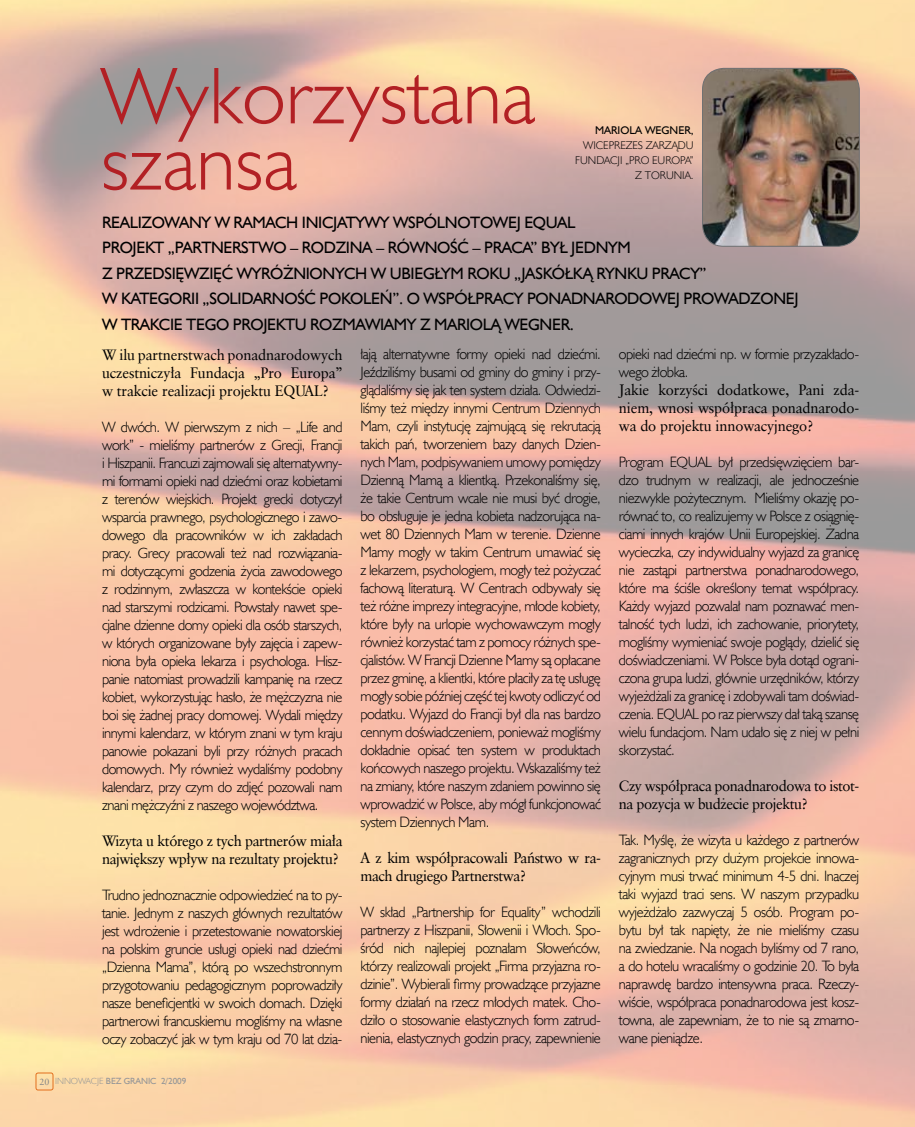
<style>
.page{position:relative;width:915px;height:1127px;background:#fff}
.page>*{position:absolute;margin:0;border:0;box-sizing:border-box;transform-origin:0 0}
.t1{font:81px/66.2px "Humanst 521 Lt EU";color:#b22024}
.t2{font:16.5px "Humanst 521 EU";letter-spacing:-.02em;color:#000}
.t3{font:15px/18px "Humanst 521 Lt EU";letter-spacing:-.03em;color:#000;text-align:justify}
.t4{font:15px/18px "Class Garmnd EU";letter-spacing:-.03em;color:#000}
.t5{font:11.25px/15px "Humanst 521 Lt EU";color:#000;text-align:right}
.t6{font:11.25px "Humanst 521 EU";color:#000}
.t7{font:9px "Humanst 521 EU";color:#939598}
.s1{font-family:"Class Garmnd EU";color:#808285}
.s2{font-family:"Humanst 521 Lt EU"}
</style>
<div class="page">
<img style="left:0;top:0;width:914px;height:1127px">
<img style="left:702px;top:68px;width:157px;height:178px">
<div style="left:702px;top:68px;width:157px;height:179px;border:1px solid #6d6f71;border-radius:21px"></div>
<div style="left:36px;top:1073px;width:17px;height:17px;border:1px solid #e36f1e;border-radius:2px"></div>
<h1 class="t1" style="left:101px;top:61px;width:435px">Wykorzystana szansa</h1>
<p class="t2" style="left:102px;top:212px;width:89px">REAL IZOWANY</p>
<p class="t2" style="left:214px;top:212px;width:40px">W RAMACH</p>
<p class="t2" style="left:302px;top:212px;width:30px">INICJATY</p>
<p class="t2" style="left:365px;top:212px;width:63px">WY WSPÓLNOTO</p>
<p class="t2" style="left:493px;top:212px;width:84px">WEJ EQUAL</p>
<p class="t2" style="left:102px;top:237px;width:212px">PROJ EKT „PARTN ERSTWO – ROD</p>
<p class="t2" style="left:335px;top:237px;width:101px">ZINA – RÓWNOŚĆ</p>
<p class="t2" style="left:472px;top:237px;width:79px">– PRACA” BYŁ</p>
<p class="t2" style="left:571px;top:237px;width:25px">JEDNYM</p>
<p class="t2" style="left:102px;top:263px;width:181px">Z PRZEDSIĘWZIĘĆ WYRÓŻN</p>
<p class="t2" style="left:306px;top:263px;width:16px">IONYCH</p>
<p class="t2" style="left:370px;top:263px;width:63px">W UBIEGŁYM</p>
<p class="t2" style="left:467px;top:263px;width:21px">ROKU</p>
<p class="t2" style="left:514px;top:263px;width:40px">„JASKÓŁKĄ</p>
<p class="t2" style="left:596px;top:263px;width:21px">RYNKU</p>
<p class="t2" style="left:651px;top:263px;width:56px">PRACY”</p>
<p class="t2" style="left:102px;top:288px;width:182px">W KATEGORII „SOLIDARNOŚĆ</p>
<p class="t2" style="left:319px;top:288px;width:12px">POKOL</p>
<p class="t2" style="left:371px;top:288px;width:85px">EŃ”. O WSPÓŁP</p>
<p class="t2" style="left:484px;top:288px;width:21px">RACY</p>
<p class="t2" style="left:527px;top:288px;width:13px">PONADNA</p>
<p class="t2" style="left:605px;top:288px;width:23px">RODO</p>
<p class="t2" style="left:652px;top:288px;width:148px">WEJ PROWADZON EJ</p>
<p class="t2" style="left:102px;top:314px;width:185px">W TRAKCIE TEGO PROJ EKTU</p>
<p class="t2" style="left:310px;top:314px;width:171px">ROZMAWIAMY Z MARIOLĄ</p>
<p class="t2" style="left:504px;top:314px;width:13px">WEGN</p>
<p class="t2" style="left:552px;top:314px;width:23px">ER.</p>
<p class="t4" style="left:102px;top:346px;width:242px;text-align:justify">W ilu partnerstwach ponadnarodowych uczestniczyła Fundacja „Pro Europa” w trakcie realizacji projektu EQUAL?</p>
<p class="t3" style="left:102px;top:418px;width:242px">W dwóch. W pierwszym z nich – „Life and work” - mieliśmy partnerów z Grecji, Francji i Hiszpanii. Francuzi zajmowali się alternatywny&shy;mi formami opieki nad dziećmi oraz kobietami z terenów wiejskich. Projekt grecki dotyczył wsparcia prawnego, psychologicznego i zawo&shy;dowego dla pracowników w ich zakładach pracy. Grecy pracowali też nad rozwiązania&shy;mi dotyczącymi godzenia życia zawodowego z rodzinnym, zwłaszcza w kontekście opieki nad starszymi rodzicami. Powstały nawet spe&shy;cjalne dzienne domy opieki dla osób starszych, w których organizowane były zajęcia i zapew&shy;niona była opieka lekarza i psychologa. Hisz&shy;panie natomiast prowadzili kampanię na rzecz kobiet, wykorzystując hasło, że mężczyzna nie boi się żadnej pracy domowej. Wydali między innymi kalendarz, w którym znani w tym kraju panowie pokazani byli przy różnych pracach domowych. My również wydaliśmy podobny kalendarz, przy czym do zdjęć pozowali nam znani mężczyźni z naszego województwa.</p>
<p class="t4" style="left:102px;top:832px;width:242px">Wizyta u którego z tych partnerów miała największy wpływ na rezultaty projektu?</p>
<p class="t3" style="left:102px;top:886px;width:242px">Trudno jednoznacznie odpowiedzieć na to py&shy;tanie. Jednym z naszych głównych rezultatów jest wdrożenie i przetestowanie nowatorskiej na polskim gruncie usługi opieki nad dziećmi „Dzienna Mama”, którą po wszechstronnym przygotowaniu pedagogicznym poprowadziły nasze beneficjentki w swoich domach. Dzięki partnerowi francuskiemu mogliśmy na własne oczy zobaczyć jak w tym kraju od 70 lat dzia-</p>
<p class="t6" style="left:595px;top:123px;width:100px">MARIOLA WEGN ER,</p>
<p class="t5" style="left:575px;top:137px;width:120px">wi ceprezes Zarządu<br>Fundacji „Pro Europa” z Torunia.</p>
<p class="t3" style="left:360px;top:345px;width:242px">łają alternatywne formy opieki nad dziećmi.<br>Jeździliśmy busami od gminy do gminy i przy&shy;glądaliśmy się jak ten system działa. Odwiedzi&shy;liśmy też między innymi Centrum Dziennych Mam, czyli instytucję zajmującą się rekrutacją takich pań, tworzeniem bazy danych Dzien&shy;nych Mam, podpisywaniem umowy pomiędzy Dzienną Mamą a klientką. Przekonaliśmy się, że takie Centrum wcale nie musi być drogie, bo obsługuje je jedna kobieta nadzorująca na&shy;wet 80 Dziennych Mam w terenie. Dzienne Mamy mogły w takim Centrum umawiać się z lekarzem, psychologiem, mogły też pożyczać fachową literaturą. W Centrach odbywały się też różne imprezy integracyjne, młode kobiety, które były na urlopie wychowawczym mogły również korzystać tam z pomocy różnych spe&shy;cjalistów. W Francji Dzienne Mamy są opłacane przez gminę, a klientki, które płaciły za tę usługę mogły sobie później część tej kwoty odliczyć od podatku. Wyjazd do Francji był dla nas bardzo cennym doświadczeniem, ponieważ mogliśmy dokładnie opisać ten system w produktach końcowych naszego projektu. Wskazaliśmy też na zmiany, które naszym zdaniem powinno się wprowadzić w Polsce, aby mógł funkcjonować system Dziennych Mam.</p>
<p class="t4" style="left:360px;top:849px;width:242px">A z kim współpracowali Państwo w ra&shy;mach drugiego Partnerstwa?</p>
<p class="t3" style="left:360px;top:903px;width:242px">W skład „Partnership for Equality” wchodzili partnerzy z Hiszpanii, Słowenii i Włoch. Spo&shy;śród nich najlepiej poznałam Słoweńców, którzy realizowali projekt „Firma przyjazna ro&shy;dzinie”. Wybierali firmy prowadzące przyjazne formy działań na rzecz młodych matek. Cho&shy;dziło o stosowanie elastycznych form zatrud&shy;nienia, elastycznych godzin pracy, zapewnienie</p>
<p class="t3" style="left:618px;top:345px;width:242px">opieki nad dziećmi np. w formie przyzakłado&shy;wego żłobka.</p>
<p class="t4" style="left:618px;top:381px;width:242px;text-align:justify">Jakie korzyści dodatkowe, Pani zda&shy;niem, wnosi współpraca ponadnarodo&shy;wa do projektu innowacyjnego?</p>
<p class="t3" style="left:618px;top:453px;width:242px">Program EQUAL był przedsięwzięciem bar&shy;dzo trudnym w realizacji, ale jednocześnie niezwykle pożytecznym. Mieliśmy okazję po&shy;równać to, co realizujemy w Polsce z osiągnię&shy;ciami innych krajów Unii Europejskiej. Żadna wycieczka, czy indywidualny wyjazd za granicę nie zastąpi partnerstwa ponadnarodowego, które ma ściśle określony temat współpracy.<br>Każdy wyjazd pozwalał nam poznawać men&shy;talność tych ludzi, ich zachowanie, priorytety, mogliśmy wymieniać swoje poglądy, dzielić się doświadczeniami. W Polsce była dotąd ograni&shy;czona grupa ludzi, głównie urzędników, którzy wyjeżdżali za granicę i zdobywali tam doświad&shy;czenia. EQUAL po raz pierwszy dał taką szansę wielu fundacjom. Nam udało się z niej w pełni skorzystać.</p>
<p class="t4" style="left:618px;top:777px;width:242px">Czy współpraca ponadnarodowa to istot&shy;na pozycja w budżecie projektu?</p>
<p class="t3" style="left:618px;top:831px;width:242px">Tak. Myślę, że wizyta u każdego z partnerów zagranicznych przy dużym projekcie innowa&shy;cyjnym musi trwać minimum 4-5 dni. Inaczej taki wyjazd traci sens. W naszym przypadku wyjeżdżało zazwyczaj 5 osób. Program po&shy;bytu był tak napięty, że nie mieliśmy czasu na zwiedzanie. N a nogach byliśmy od 7 rano, a do hotelu wracaliśmy o godzinie 20. To była naprawdę bardzo intensywna praca. Rzeczy&shy;wiście, współpraca ponadnarodowa jest kosz&shy;towna, ale zapewniam, że to nie są zmarno&shy;wane pieniądze.</p>
<p class="t7" style="left:39px;top:1076px;width:148px"><span class="s1">20</span> <span class="s2">i nnowacje</span> BEZ GRAN IC 2/2009</p>
</div>
